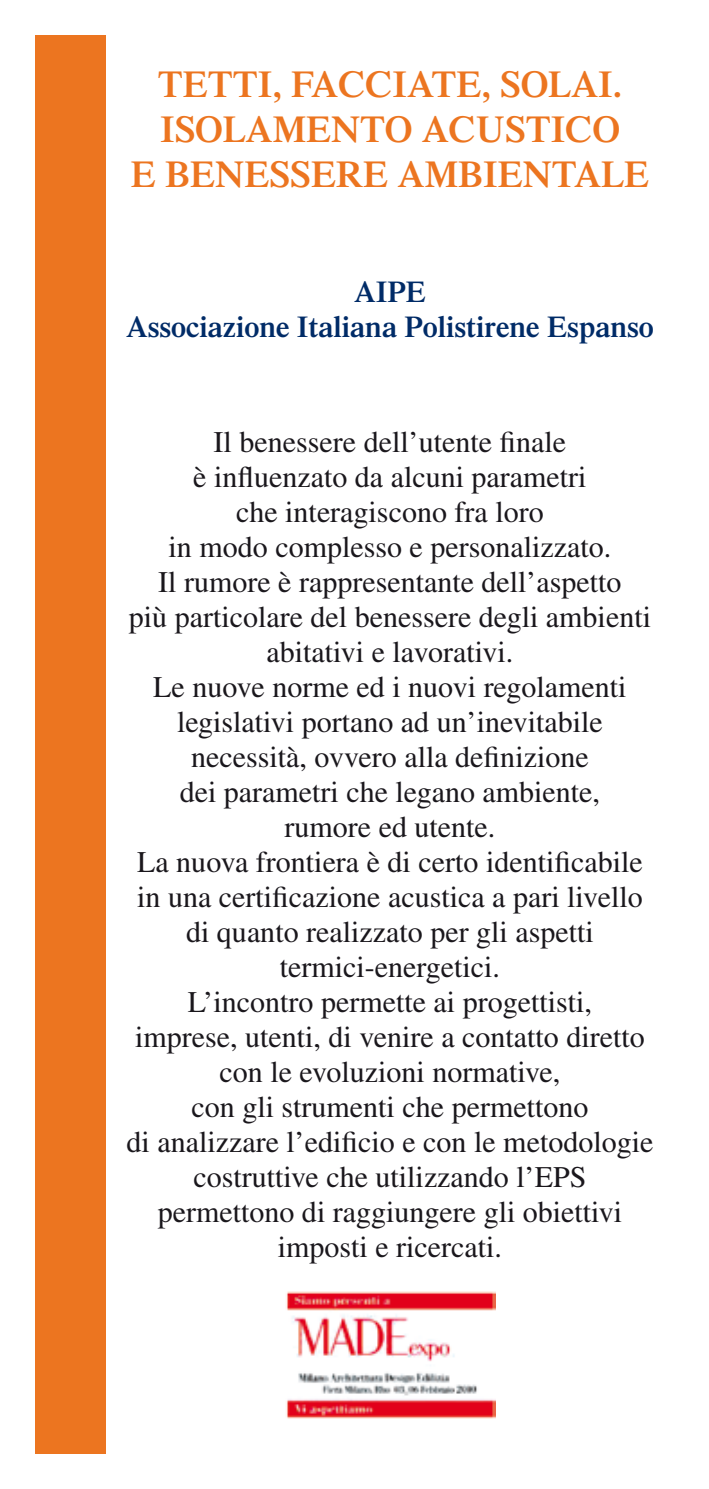
<style>
.page{position:relative;width:709px;height:1489px;background:#fff}
.page>*{position:absolute;margin:0;border:0;box-sizing:border-box;transform-origin:0 0}
.t1{font:600 37.5px/45px "Times LT Std";color:#ec7520;text-align:center}
.t2{font:30px/35px "Times LT Std";color:#1a171c;text-align:center}
.t3{font:600 30px/35px "Times LT Std";color:#002b67;text-align:center}
</style>
<div class="page">
<div style="left:35px;top:35px;width:71px;height:1418px;background:#ec7520"></div>
<img style="left:286px;top:1291px;width:209px;height:126px">
<p class="t1" style="left:131px;top:61px;width:520px">TETTI, FACCIATE, SOLAI.<br>ISOLAMENTO AC USTICO<br>E BENESSERE AMBIENTALE</p>
<p class="t3" style="left:126px;top:273px;width:529px">AIPE<br>ASSOCIAZIONE ITALIANA POLISTIRENE ESPANSO</p>
<p class="t2" style="left:127px;top:424px;width:528px">Il benessere dell’utente finale<br>è influenzato da alcuni parametri<br>che interagiscono fra loro<br>in modo complesso e personalizzato.<br>Il rumore è rappresentante dell’aspetto<br>più particolare del benessere degli ambienti abitativi e lavorativi.<br>Le nuove norme ed i nuovi regolamenti legislativi portano ad un’inevitabile necessità, ovvero alla definizione<br>dei parametri che legano ambiente,<br>rumore ed utente.<br>La nuova frontiera è di certo identificabile in una certificazione acustica a pari livello di quanto realizzato per gli aspetti termici-energetici.<br>L’incontro permette ai progettisti,<br>imprese, utenti, di venire a contatto diretto con le evoluzioni normative,<br>con gli strumenti che permettono<br>di analizzare l’edificio e con le metodologie costruttive che utilizzando l’EPS permettono di raggiungere gli obiettivi imposti e ricercati.</p>
</div>
